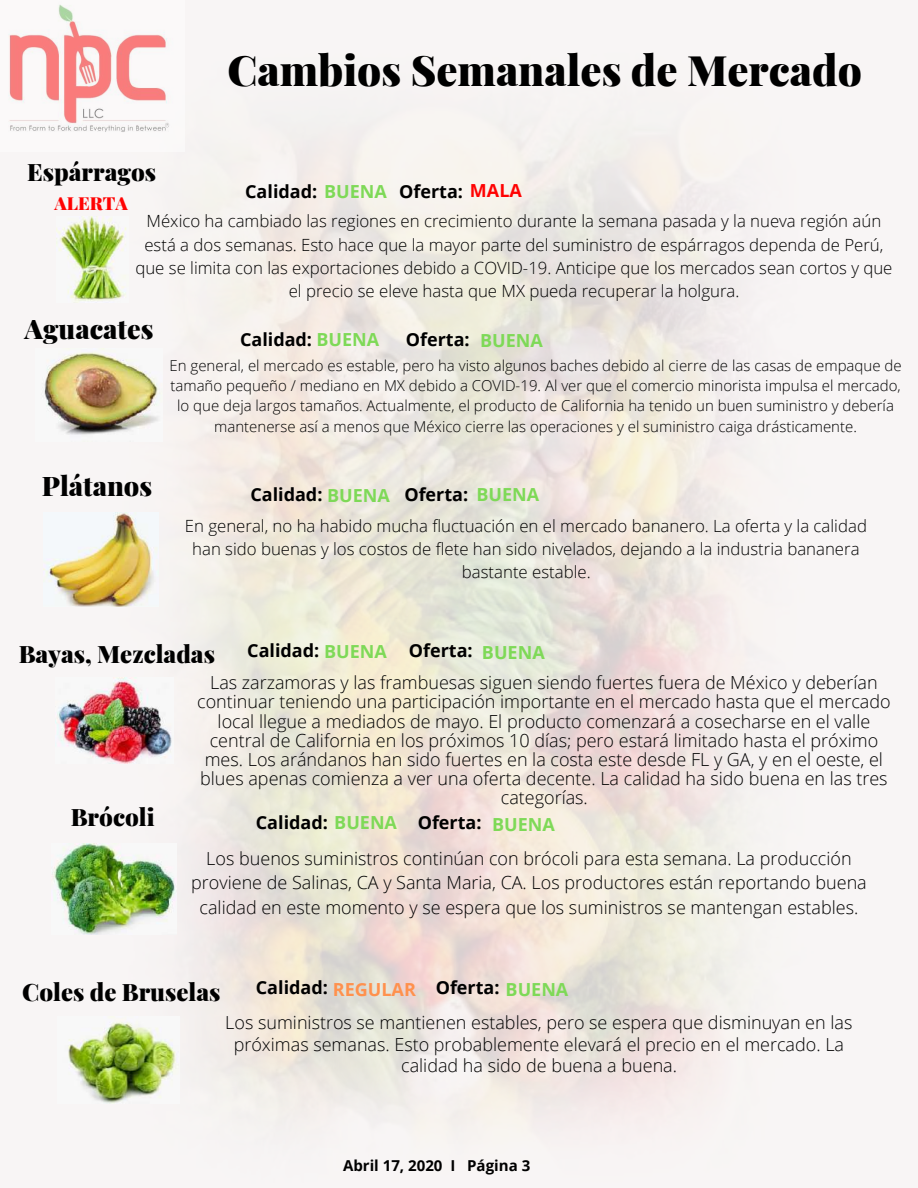
<style>
.page{position:relative;width:918px;height:1188px;background:#fff}
.page>*{position:absolute;margin:0;border:0;box-sizing:border-box;transform-origin:0 0}
.t1{font:900 42px "Playfair Display";color:#000}
.t2{font:900 27px "Playfair Display";color:#000}
.t3{font:900 24px "Playfair Display";color:#000}
.t4{font:300 18px/19.2px "Open Sans";color:#000;text-align:center}
.t5{font:700 18px "Open Sans";color:#000}
.t6{font:700 18px "Open Sans";color:#7ed957}
.t7{font:900 18px "Playfair Display";color:#ff0202}
.t8{font:300 16.8px/23.1px "Open Sans";color:#000;text-align:center}
.t9{font:300 15px/20.2px "Open Sans";color:#000;text-align:center}
.t10{font:700 15px "Open Sans";color:#000}
.s1{color:#7ed957}
.s2{color:#ff0202}
.s3{color:#ff914d}
</style>
<div class="page">
<img style="left:56px;top:217px;width:72px;height:85px">
<img style="left:0;top:0;width:184px;height:152px">
<img style="left:36px;top:349px;width:127px;height:93px">
<img style="left:44px;top:513px;width:115px;height:93px">
<img style="left:56px;top:677px;width:118px;height:87px">
<img style="left:52px;top:844px;width:125px;height:91px">
<img style="left:57px;top:1017px;width:123px;height:86px">
<h1 class="t1" style="left:227px;top:41px;width:636px">Cambios Semanales de Mercado</h1>
<h3 class="t3" style="left:27px;top:155px;width:130px">Espárragos</h3>
<p class="t8" style="left:135px;top:209px;width:759px">México ha cambiado las regiones en crecimiento durante la semana pasada y la nueva región aún está a dos semanas. Esto hace que la mayor parte del suministro de espárragos dependa de Perú, que se limita con las exportaciones debido a COVID-19. Anticipe que los mercados sean cortos y que el precio se eleve hasta que MX pueda recuperar la holgura.</p>
<p class="t5" style="left:245px;top:179px;width:278px">Calidad: <span class="s1">BUENA</span> Oferta: <span class="s2">MALA</span></p>
<p class="t7" style="left:54px;top:191px;width:75px">ALERTA</p>
<h2 class="t2" style="left:25px;top:310px;width:130px">Aguacates</h2>
<h2 class="t2" style="left:42px;top:466px;width:112px">Plátanos</h2>
<p class="t5" style="left:240px;top:327px;width:141px">Calidad: <span class="s1">BUENA</span></p>
<p class="t5" style="left:406px;top:327px;width:65px">Oferta:</p>
<p class="t9" style="left:170px;top:355px;width:734px">En general, el mercado es estable, pero ha visto algunos baches debido al cierre de las casas de empaque de tamaño pequeño / mediano en MX debido a COVID-19. Al ver que el comercio minorista impulsa el mercado, lo que deja largos tamaños. Actualmente, el producto de California ha tenido un buen suministro y debería mantenerse así a menos que México cierre las operaciones y el suministro caiga drásticamente.</p>
<p class="t6" style="left:480px;top:328px;width:64px">BUENA</p>
<p class="t5" style="left:250px;top:482px;width:290px">Calidad: <span class="s1">BUENA</span> Oferta: <span class="s1">BUENA</span></p>
<p class="t8" style="left:185px;top:514px;width:684px">En general, no ha habido mucha fluctuación en el mercado bananero. La oferta y la calidad han sido buenas y los costos de flete han sido nivelados, dejando a la industria bananera bastante estable.</p>
<h3 class="t3" style="left:19px;top:637px;width:198px">Bayas, Mezcladas</h3>
<p class="t5" style="left:247px;top:638px;width:227px">Calidad: <span class="s1">BUENA</span> Oferta:</p>
<p class="t6" style="left:482px;top:640px;width:64px">BUENA</p>
<h3 class="t3" style="left:71px;top:800px;width:85px">Brócoli</h3>
<p class="t4" style="left:197px;top:673px;width:695px">Las zarzamoras y las frambuesas siguen siendo fuertes fuera de México y deberían continuar teniendo una participación importante en el mercado hasta que el mercado local llegue a mediados de mayo. El producto comenzará a cosecharse en el valle central de California en los próximos 10 días; pero estará limitado hasta el próximo mes. Los arándanos han sido fuertes en la costa este desde FL y GA, y en el oeste, el blues apenas comienza a ver una oferta decente. La calidad ha sido buena en las tres categorías.</p>
<p class="t5" style="left:256px;top:810px;width:227px">Calidad: <span class="s1">BUENA</span> Oferta:</p>
<p class="t6" style="left:492px;top:812px;width:64px">BUENA</p>
<p class="t4" style="left:191px;top:845px;width:677px;line-height:24.8px">Los buenos suministros continúan con brócoli para esta semana. La producción proviene de Salinas, CA y Santa Maria, CA. Los productores están reportando buena calidad en este momento y se espera que los suministros se mantengan estables.</p>
<h3 class="t3" style="left:22px;top:975px;width:200px">Coles de Bruselas</h3>
<p class="t5" style="left:256px;top:975px;width:162px">Calidad: <span class="s3">REGULAR</span></p>
<p class="t5" style="left:436px;top:975px;width:65px">Oferta:</p>
<p class="t6" style="left:506px;top:977px;width:64px">BUENA</p>
<p class="t4" style="left:225px;top:1012px;width:629px;line-height:21.3px">Los suministros se mantienen estables, pero se espera que disminuyan en las próximas semanas. Esto probablemente elevará el precio en el mercado. La calidad ha sido de buena a buena.</p>
<p class="t10" style="left:343px;top:1155px;width:189px">Abril 17, 2020 I Página 3</p>
</div>
